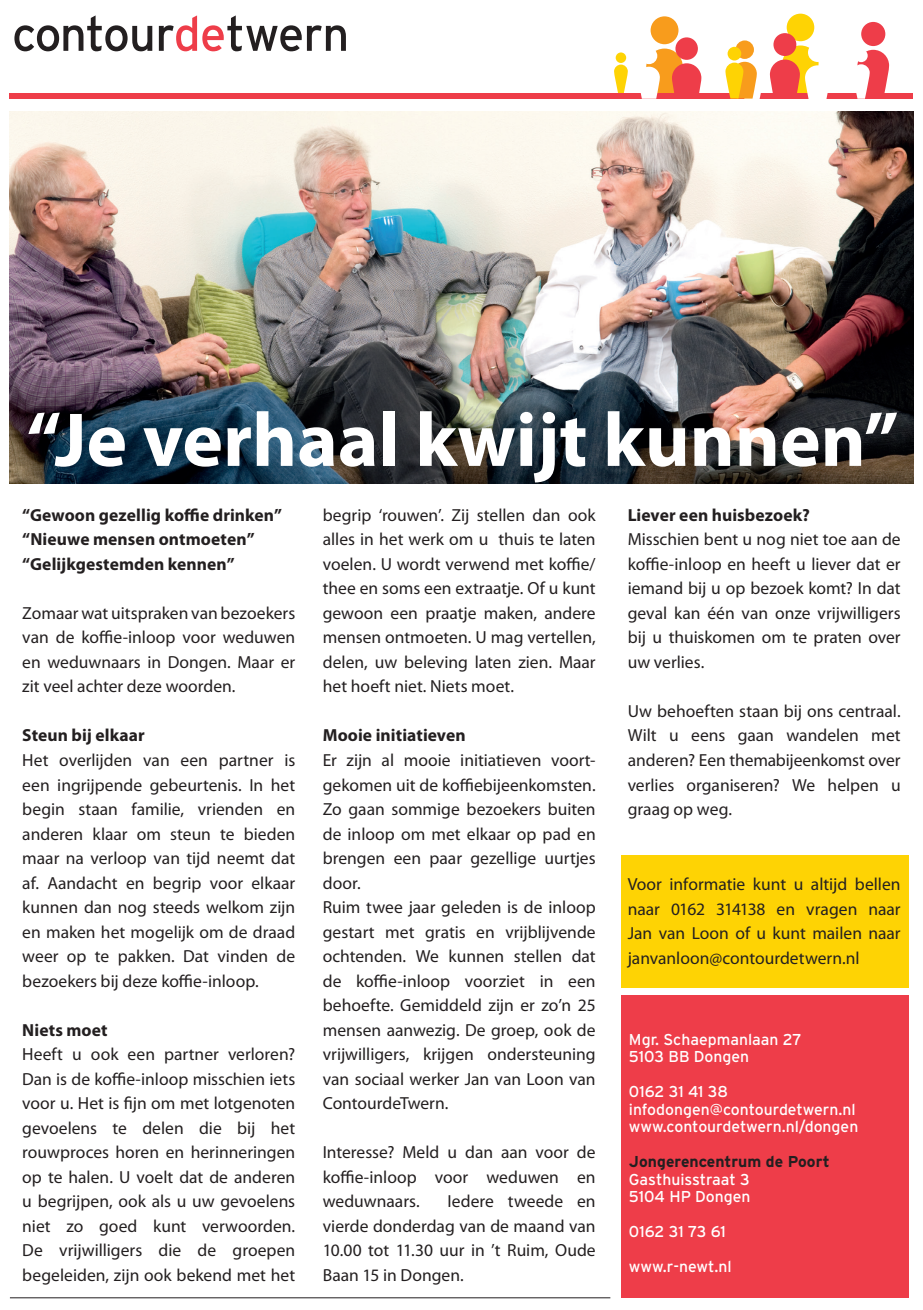
<style>
.page{position:relative;width:923px;height:1310px;background:#fff}
.page>*{position:absolute;margin:0;border:0;box-sizing:border-box;transform-origin:0 0}
.t1{font:700 77px "Myriad Pro";color:#fff}
.t2{font:17.5px/24.5px "Myriad Pro";color:#231f20;text-align:justify}
.t3{font:700 17.5px "Myriad Pro";letter-spacing:.005em;color:#231f20}
.t4{font:15.75px "Interstate";color:#fff}
.t5{font:700 15.75px "Interstate";color:#231f20}
</style>
<div class="page">
<div style="left:621px;top:855px;width:288px;height:132px;background:#fed304"></div>
<div style="left:621px;top:995px;width:288px;height:302px;background:#ee3d49"></div>
<img style="left:10px;top:112px;width:903px;height:372px">
<div style="left:615px;top:52px;width:11px;height:11px;background:#fed304;border-radius:50%"></div>
<div style="left:861px;top:22px;width:24px;height:24px;background:#ee3d49;border-radius:50%"></div>
<div style="left:786px;top:14px;width:28px;height:27px;background:#fed304;border-radius:50%"></div>
<div style="left:650px;top:16px;width:28px;height:28px;background:#f89c1c;border-radius:50%"></div>
<svg style="left:14px;top:15px;width:138px;height:36px"></svg>
<svg style="left:159px;top:15px;width:187px;height:36px"></svg>
<svg style="left:614px;top:65px;width:14px;height:34px"></svg>
<div style="left:675px;top:37px;width:23px;height:23px;background:#ee3d49;border-radius:50%"></div>
<div style="left:10px;top:93px;width:902px;height:5px;background:#ee3d49"></div>
<div style="left:773px;top:33px;width:23px;height:23px;background:#ee3d49;border-radius:50%"></div>
<svg style="left:638px;top:49px;width:63px;height:50px"></svg>
<svg style="left:735px;top:40px;width:19px;height:19px"></svg>
<svg style="left:852px;top:50px;width:37px;height:49px"></svg>
<svg style="left:725px;top:45px;width:105px;height:54px"></svg>
<div style="left:641px;top:48px;width:16px;height:16px;background:#fff;border-radius:50%"></div>
<hr style="left:10px;top:1297px;width:600px;height:1px;background:#231f20">
<p class="t1" style="left:26px;top:390px;width:874px">“Je verhaal kwijt kunnen”</p>
<p class="t3" style="left:22px;top:503px;width:261px">“Gewoon gezellig koffie drinken”</p>
<p class="t3" style="left:22px;top:528px;width:234px">“Nieuwe mensen ontmoeten”</p>
<p class="t3" style="left:22px;top:552px;width:214px">“Gelijkgestemden kennen”</p>
<p class="t2" style="left:22px;top:600px;width:274px">Zomaar wat uitspraken van bezoekers van de koffie-inloop voor weduwen en weduwnaars in Dongen. Maar er zit veel achter deze woorden.</p>
<p class="t3" style="left:22px;top:724px;width:124px">Steun bij elkaar</p>
<p class="t2" style="left:22px;top:747px;width:274px">Het overlijden van een partner is een ingrijpende gebeurtenis. In het begin staan familie, vrienden en anderen klaar om steun te bieden maar na verloop van tijd neemt dat af. Aandacht en begrip voor elkaar kunnen dan nog steeds welkom zijn en maken het mogelijk om de draad weer op te pakken. Dat vinden de bezoekers bij deze koffie-inloop.</p>
<p class="t3" style="left:22px;top:1018px;width:87px">Niets moet</p>
<p class="t2" style="left:22px;top:1041px;width:274px">Heeft u ook een partner verloren?<br>Dan is de koffie-inloop misschien iets voor u. Het is fijn om met lotgenoten gevoelens te delen die bij het rouwproces horen en herinneringen op te halen. U voelt dat de anderen u begrijpen, ook als u uw gevoelens niet zo goed kunt verwoorden.<br>De vrijwilligers die de groepen begeleiden, zijn ook bekend met het</p>
<p class="t2" style="left:323px;top:502px;width:274px">begrip ‘rouwen’. Zij stellen dan ook alles in het werk om u thuis te laten voelen. U wordt verwend met koffie/ thee en soms een extraatje. Of u kunt gewoon een praatje maken, andere mensen ontmoeten. U mag vertellen, delen, uw beleving laten zien. Maar het hoeft niet. Niets moet.</p>
<p class="t3" style="left:323px;top:724px;width:144px">Mooie initiatieven</p>
<p class="t2" style="left:323px;top:747px;width:274px">Er zijn al mooie initiatieven voort&shy;gekomen uit de koffiebijeenkomsten.<br>Zo gaan sommige bezoekers buiten de inloop om met elkaar op pad en brengen een paar gezellige uurtjes door.</p>
<p class="t2" style="left:323px;top:894px;width:274px">Ruim twee jaar geleden is de inloop gestart met gratis en vrijblijvende ochtenden. We kunnen stellen dat de koffie-inloop voorziet in een behoefte. Gemiddeld zijn er zo’n 25 mensen aanwezig. De groep, ook de vrijwilligers, krijgen ondersteuning van sociaal werker Jan van Loon van ContourdeTwern.</p>
<p class="t2" style="left:323px;top:1139px;width:274px">Interesse? Meld u dan aan voor de koffie-inloop voor weduwen en weduwnaars.</p>
<p class="t2" style="left:323px;top:1188px;width:274px;text-indent:125px">Iedere tweede en vierde donderdag van de maand van 10.00 tot 11.30 uur in ’t Ruim, Oude Baan 15 in Dongen.</p>
<p class="t3" style="left:628px;top:503px;width:184px">Liever een huisbezoek?</p>
<p class="t2" style="left:628px;top:527px;width:274px">Misschien bent u nog niet toe aan de koffie-inloop en heeft u liever dat er iemand bij u op bezoek komt? In dat geval kan één van onze vrijwilligers bij u thuiskomen om te praten over uw verlies.</p>
<p class="t2" style="left:628px;top:698px;width:274px">Uw behoeften staan bij ons centraal.<br>Wilt u eens gaan wandelen met anderen? Een themabijeenkomst over verlies organiseren? We helpen u graag op weg.</p>
<p class="t2" style="left:628px;top:872px;width:274px">Voor informatie kunt u altijd bellen naar 0162 314138 en vragen naar Jan van Loon of u kunt mailen naar janvanloon@contourdetwern.nl</p>
<p class="t4" style="left:629px;top:1029px;width:174px">Mgr. Schaepmanlaan 27</p>
<p class="t4" style="left:629px;top:1047px;width:122px">5103 BB Dongen</p>
<p class="t4" style="left:629px;top:1082px;width:100px">0162 31 41 38</p>
<p class="t4" style="left:629px;top:1099px;width:228px">infodongen@contourdetwern.nl</p>
<p class="t4" style="left:629px;top:1117px;width:231px">www.contourdetwern.nl/dongen</p>
<p class="t5" style="left:629px;top:1152px;width:202px">Jongerencentrum de Poort</p>
<p class="t4" style="left:629px;top:1169px;width:122px">Gasthuisstraat 3</p>
<p class="t4" style="left:629px;top:1187px;width:123px">5104 HP Dongen</p>
<p class="t4" style="left:629px;top:1222px;width:98px">0162 31 73 61</p>
<p class="t4" style="left:629px;top:1257px;width:104px">www.r-newt.nl</p>
</div>
